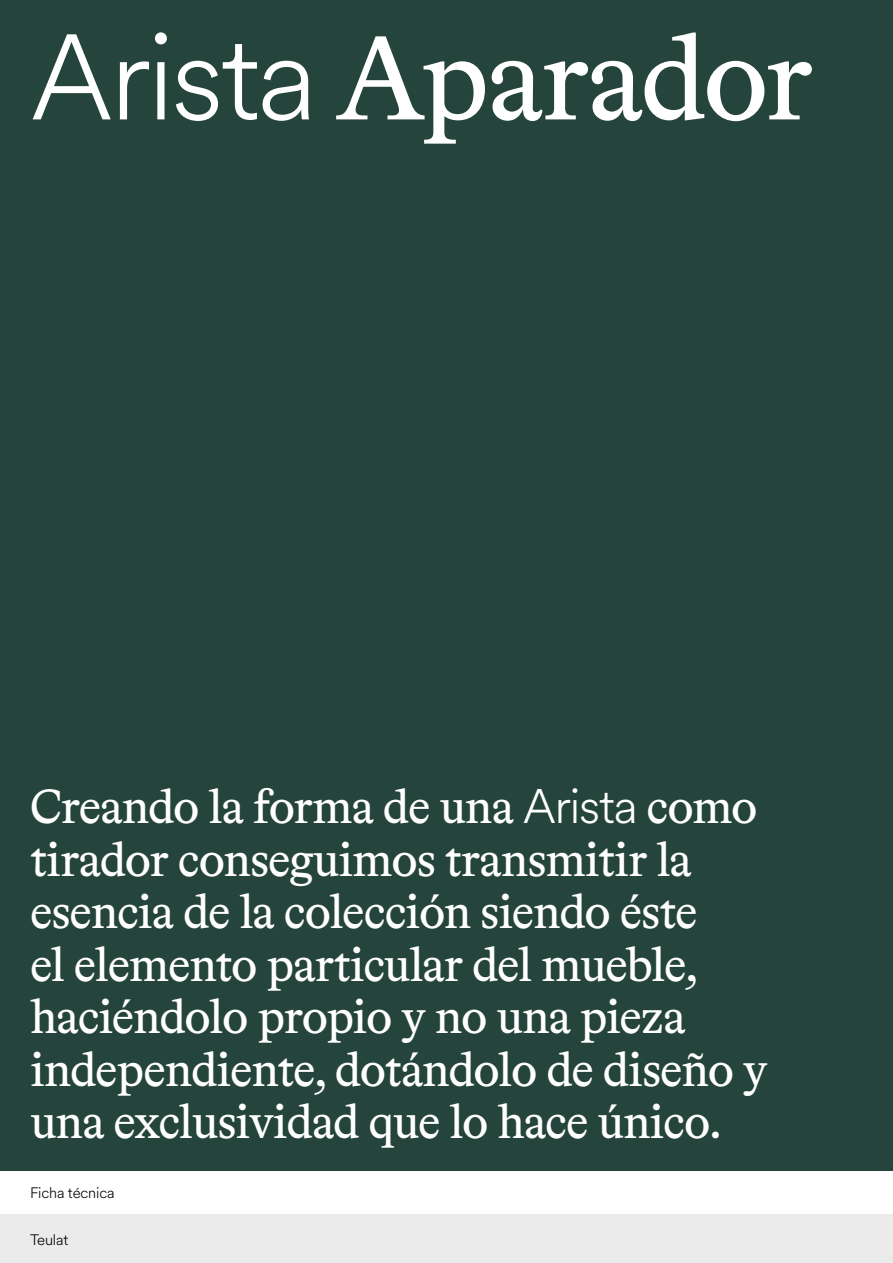
<style>
.page{position:relative;width:893px;height:1263px;background:#fff}
.page>*{position:absolute;margin:0;border:0;box-sizing:border-box;transform-origin:0 0}
.t1{font:120px "Bradford LL";letter-spacing:-.025em;color:#fff}
.t2{font:48px/52.5px "Bradford LL";letter-spacing:-.025em;color:#fff}
.t3{font:300 15px "Circular XX";letter-spacing:-.01em;color:#000}
.s1{font-family:"Circular XX";font-weight:300}
</style>
<div class="page">
<div style="left:0;top:0;width:893px;height:1170px;background:#25443b"></div>
<div style="left:0;top:1215px;width:893px;height:48px;background:#ebebeb"></div>
<h1 class="t1" style="left:30px;top:-1px;width:785px"><span class="s1">Arista</span> Aparador</h1>
<p class="t2" style="left:30px;top:778px;width:739px">Creando la forma de una <span class="s1">Arista</span> como tirador conseguimos transmitir la esencia de la colección siendo éste<br>el elemento particular del mueble, haciéndolo propio y no una pieza independiente, dotándolo de diseño y una exclusividad que lo hace único.</p>
<p class="t3" style="left:30px;top:1183px;width:86px">Ficha técnica</p>
<p class="t3" style="left:30px;top:1229px;width:40px">Teulat</p>
</div>
